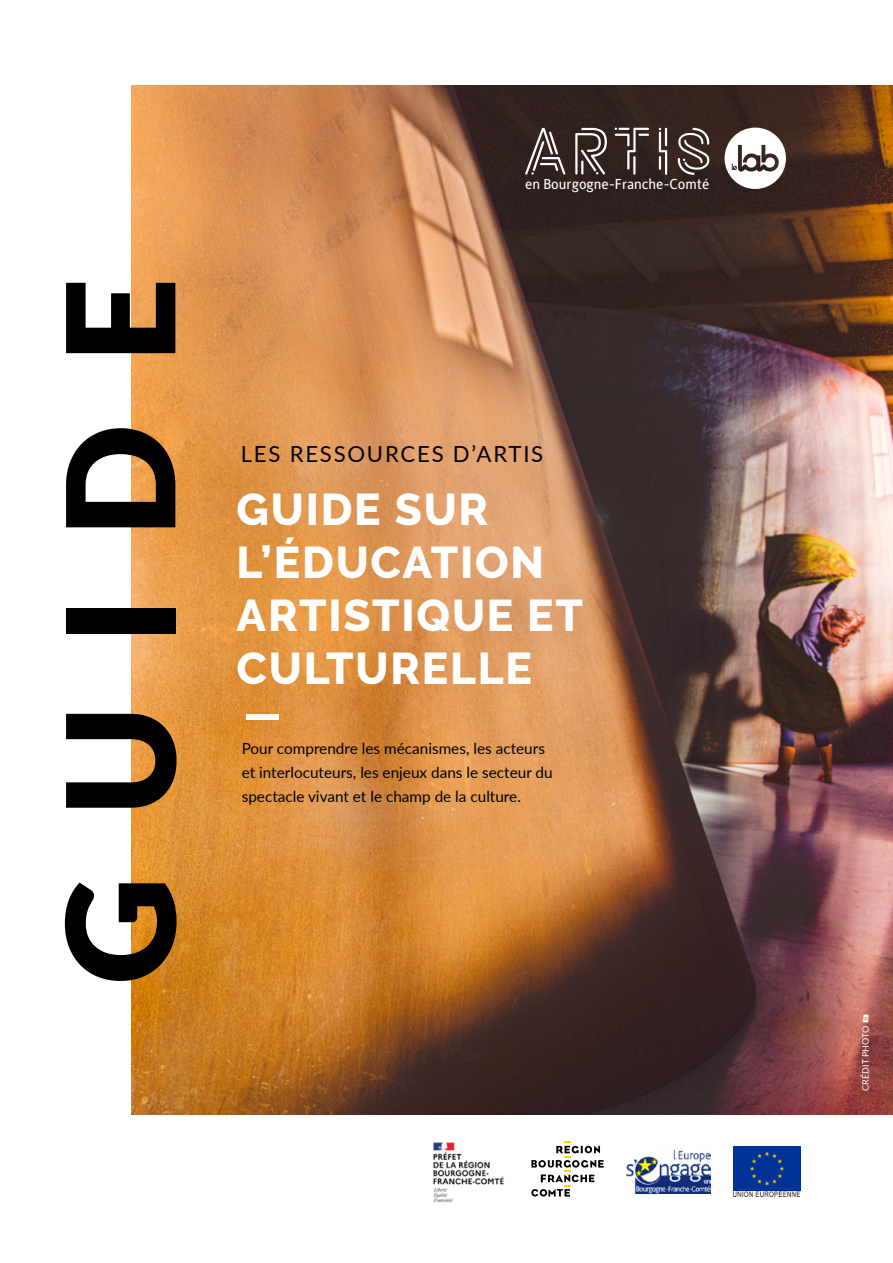
<style>
.page{position:relative;width:893px;height:1263px;background:#fff}
.page>*{position:absolute;margin:0;border:0;box-sizing:border-box;transform-origin:0 0}
.t1{font:900 150px "Lato";letter-spacing:.4em;color:#000}
.t2{font:800 44.25px/53.2px "Raleway";letter-spacing:.04em;color:#fff}
.t3{font:22.2px "Lato";letter-spacing:.08em;color:#000}
.t4{font:15.3px/23.9px "Lato";color:#000}
.t5{font:14.55px "Alber New";color:#fff}
.t6{font:9px "Lato";color:#fff}
</style>
<div class="page">
<img style="left:132px;top:85px;width:761px;height:1029px">
<div style="left:246px;top:714px;width:33px;height:5px;background:#fff"></div>
<svg style="left:659px;top:128px;width:8px;height:47px"></svg>
<svg style="left:615px;top:128px;width:34px;height:47px;background:#524644"></svg>
<svg style="left:575px;top:128px;width:32px;height:46px"></svg>
<svg style="left:525px;top:128px;width:40px;height:47px;background:#5e5250"></svg>
<svg style="left:678px;top:128px;width:32px;height:47px"></svg>
<svg style="left:725px;top:128px;width:61px;height:61px"></svg>
<img style="left:433px;top:1142px;width:71px;height:61px">
<svg style="left:531px;top:1142px;width:73px;height:54px"></svg>
<img style="left:626px;top:1151px;width:84px;height:42px">
<img style="left:733px;top:1146px;width:67px;height:50px">
<svg style="left:863px;top:1015px;width:5px;height:8px"></svg>
<h1 class="t1" style="left:8px;top:985px;width:709px;rotate:-90deg">GUIDE</h1>
<p class="t5" style="left:525px;top:174px;width:186px">en Bourgogne-Franche-Comté</p>
<h3 class="t3" style="left:241px;top:438px;width:304px">LES RESSOURCES D’ARTIS</h3>
<h2 class="t2" style="left:237px;top:483px;width:348px">GUIDE SUR<br>L’ÉDUCATION<br>ARTISTIQUE ET<br>CULTURELLE</h2>
<p class="t4" style="left:242px;top:736px;width:312px">Pour comprendre les mécanismes, les acteurs et interlocuteurs, les enjeux dans le secteur du spectacle vivant et le champ de la culture.</p>
<p class="t6" style="left:859px;top:1090px;width:66px;rotate:-90deg">CRÉDIT PHOTO</p>
</div>
